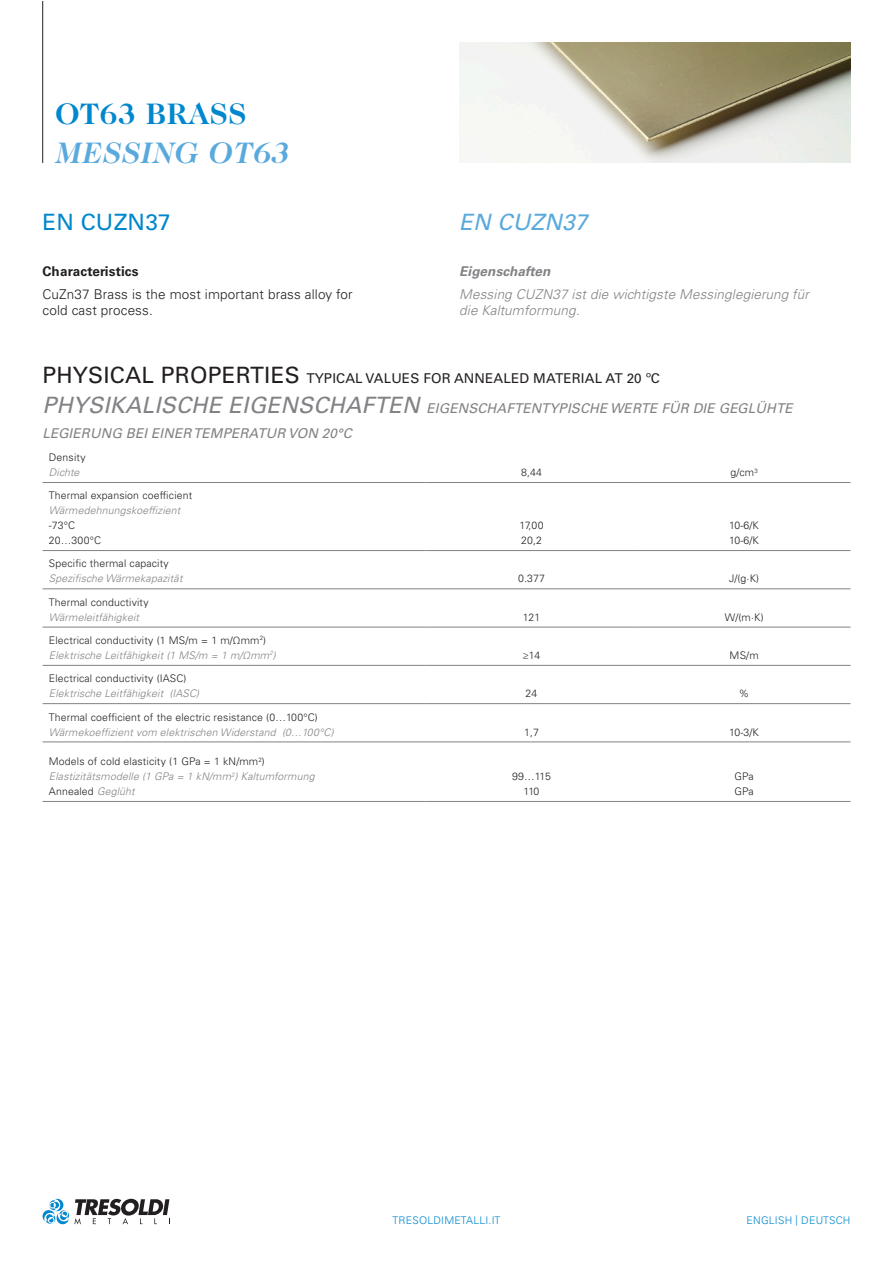
<style>
.page{position:relative;width:893px;height:1263px;background:#fff}
.page>*{position:absolute;margin:0;border:0;box-sizing:border-box;transform-origin:0 0}
.t1{font:italic 700 30px "Caslon Two Twenty Four";letter-spacing:.02em;color:#5aa9dd}
.t2{font:700 30px "Caslon Two Twenty Four";letter-spacing:.02em;color:#0087cd}
.t3{font:22.5px "Univers LT Std";letter-spacing:.01em;color:#0087cd}
.t4{font:italic 22.5px "Univers LT Std";letter-spacing:.01em;color:#5aa9dd}
.t5{font:italic 13.5px/25.5px "Univers LT Std";letter-spacing:.01em;color:#808285}
.t6{font:italic 300 13.5px/16.5px "Univers LT Std";letter-spacing:.01em;color:#808285}
.t7{font:300 13.5px/16.5px "Univers LT Std";letter-spacing:.01em;color:#231f20}
.t8{font:13.5px "Univers LT Std";letter-spacing:.01em;color:#231f20}
.t9{font:700 13.5px "Univers LT Std";letter-spacing:.01em;color:#231f20}
.t10{font:italic 700 13.5px "Univers LT Std";letter-spacing:.01em;color:#808285}
.t11{font:italic 300 10.5px/15px "Univers LT Std";letter-spacing:.015em;color:#808285}
.t12{font:300 10.5px/15px "Univers LT Std";letter-spacing:.015em;color:#231f20}
.t13{font:300 10.5px "Univers LT Std";letter-spacing:.02em;color:#0087cd}
.s1{font-size:22.5px}
.s2{font-style:normal;color:#231f20}
</style>
<div class="page">
<img style="left:459px;top:43px;width:391px;height:120px">
<hr style="left:42px;top:1px;width:1px;height:162px;background:#231f20">
<hr style="left:43px;top:482px;width:382px;height:1px;background:#808285">
<hr style="left:425px;top:482px;width:213px;height:1px;background:#808285">
<hr style="left:638px;top:482px;width:212px;height:1px;background:#808285">
<hr style="left:43px;top:550px;width:382px;height:1px;background:#808285">
<hr style="left:425px;top:550px;width:213px;height:1px;background:#808285">
<hr style="left:638px;top:550px;width:212px;height:1px;background:#808285">
<hr style="left:43px;top:588px;width:382px;height:1px;background:#808285">
<hr style="left:425px;top:588px;width:213px;height:1px;background:#808285">
<hr style="left:638px;top:588px;width:212px;height:1px;background:#808285">
<hr style="left:43px;top:627px;width:382px;height:1px;background:#808285">
<hr style="left:425px;top:627px;width:213px;height:1px;background:#808285">
<hr style="left:638px;top:627px;width:212px;height:1px;background:#808285">
<hr style="left:43px;top:665px;width:382px;height:1px;background:#808285">
<hr style="left:425px;top:665px;width:213px;height:1px;background:#808285">
<hr style="left:638px;top:665px;width:212px;height:1px;background:#808285">
<hr style="left:43px;top:703px;width:382px;height:1px;background:#808285">
<hr style="left:425px;top:703px;width:213px;height:1px;background:#808285">
<hr style="left:638px;top:703px;width:212px;height:1px;background:#808285">
<hr style="left:43px;top:742px;width:382px;height:1px;background:#808285">
<hr style="left:425px;top:742px;width:213px;height:1px;background:#808285">
<hr style="left:638px;top:742px;width:212px;height:1px;background:#808285">
<hr style="left:43px;top:801px;width:382px;height:1px;background:#808285">
<hr style="left:425px;top:801px;width:213px;height:1px;background:#808285">
<hr style="left:638px;top:801px;width:212px;height:1px;background:#808285">
<svg style="left:43px;top:1199px;width:127px;height:25px"></svg>
<h1 class="t2" style="left:56px;top:97px;width:192px">OT63 BRASS</h1>
<h1 class="t1" style="left:56px;top:135px;width:235px">MESSING OT63</h1>
<h2 class="t3" style="left:43px;top:209px;width:130px">EN CUZN37</h2>
<p class="t9" style="left:43px;top:263px;width:98px">Characteristics</p>
<p class="t7" style="left:43px;top:286px;width:312px">CuZn37 Brass is the most important brass alloy for cold cast process.</p>
<h2 class="t4" style="left:459px;top:209px;width:130px">EN CUZN37</h2>
<p class="t10" style="left:459px;top:263px;width:93px">Eigenschaften</p>
<p class="t6" style="left:459px;top:286px;width:351px">Messing CUZN37 ist die wichtigste Messinglegierung für die Kaltumformung.</p>
<p class="t8" style="left:43px;top:370px;width:619px"><span class="s1">PHYSICAL PROPERTIES</span> TYPICAL VALUES FOR ANNEALED MATERIAL AT 20 ºC</p>
<p class="t5" style="left:43px;top:395px;width:752px"><span class="s1">PHYSIKALISCHE EIGENSCHAFTEN</span> EIGENSCHAFTENTYPISCHE WERTE FÜR DIE GEGLÜHTE<br>LEGIERUNG BEI EINER TEMPERATUR VON 20°C</p>
<p class="t12" style="left:49px;top:450px;width:38px">Density</p>
<p class="t11" style="left:49px;top:465px;width:32px">Dichte</p>
<p class="t12" style="left:521px;top:465px;width:22px">8,44</p>
<p class="t12" style="left:730px;top:465px;width:29px">g/cm<sup>3</sup></p>
<p class="t12" style="left:49px;top:488px;width:145px">Thermal expansion coefficient</p>
<p class="t11" style="left:49px;top:503px;width:133px">Wärmedehnungskoeffizient</p>
<p class="t12" style="left:49px;top:518px;width:54px">-73°C<br>20…300°C</p>
<p class="t12" style="left:519px;top:518px;width:26px">17,00<br>20,2</p>
<p class="t12" style="left:729px;top:518px;width:31px">10-6/K<br>10-6/K</p>
<p class="t12" style="left:49px;top:556px;width:121px">Specific thermal capacity</p>
<p class="t11" style="left:49px;top:571px;width:135px">Spezifische Wärmekapazität</p>
<p class="t12" style="left:518px;top:571px;width:28px">0.377</p>
<p class="t12" style="left:729px;top:571px;width:32px">J/(g·K)</p>
<p class="t12" style="left:49px;top:594px;width:101px">Thermal conductivity</p>
<p class="t11" style="left:49px;top:610px;width:92px">Wärmeleitfähigkeit</p>
<p class="t12" style="left:523px;top:609px;width:19px">121</p>
<p class="t12" style="left:725px;top:609px;width:40px">W/(m·K)</p>
<p class="t11" style="left:49px;top:633px;width:228px"><span class="s2">Electrical conductivity (1 MS/m = 1 m/Ωmm</span><sup>2</sup><span class="s2">)<br></span>Elektrische Leitfähigkeit (1 MS/m = 1 m/Ωmm<sup>2</sup>)</p>
<p class="t12" style="left:523px;top:648px;width:19px">≥14</p>
<p class="t12" style="left:730px;top:648px;width:31px">MS/m</p>
<p class="t12" style="left:49px;top:671px;width:139px">Electrical conductivity (IASC)</p>
<p class="t11" style="left:49px;top:686px;width:152px">Elektrische Leitfähigkeit (IASC)</p>
<p class="t12" style="left:526px;top:686px;width:13px">24</p>
<p class="t12" style="left:739px;top:686px;width:12px">%</p>
<p class="t12" style="left:49px;top:709px;width:270px">Thermal coefficient of the electric resistance (0…100°C)</p>
<p class="t11" style="left:49px;top:724px;width:286px">Wärmekoeffizient vom elektrischen Widerstand (0…100°C)</p>
<p class="t12" style="left:524px;top:724px;width:16px">1,7</p>
<p class="t12" style="left:729px;top:724px;width:31px">10-3/K</p>
<p class="t11" style="left:49px;top:754px;width:267px"><span class="s2">Models of cold elasticity (1 GPa = 1 kN/mm</span><sup>2</sup><span class="s2">)<br></span>Elastizitätsmodelle (1 GPa = 1 kN/mm<sup>2</sup>) Kaltumformung<br><span class="s2">Annealed</span> Geglüht</p>
<p class="t12" style="left:512px;top:769px;width:40px;text-align:center">99…115<br>110</p>
<p class="t12" style="left:734px;top:769px;width:21px">GPa<br>GPa</p>
<p class="t13" style="left:392px;top:1214px;width:109px">TRESOLDIMETALLI.IT</p>
<p class="t13" style="left:747px;top:1214px;width:105px">ENGLISH | DEUTSCH</p>
</div>
